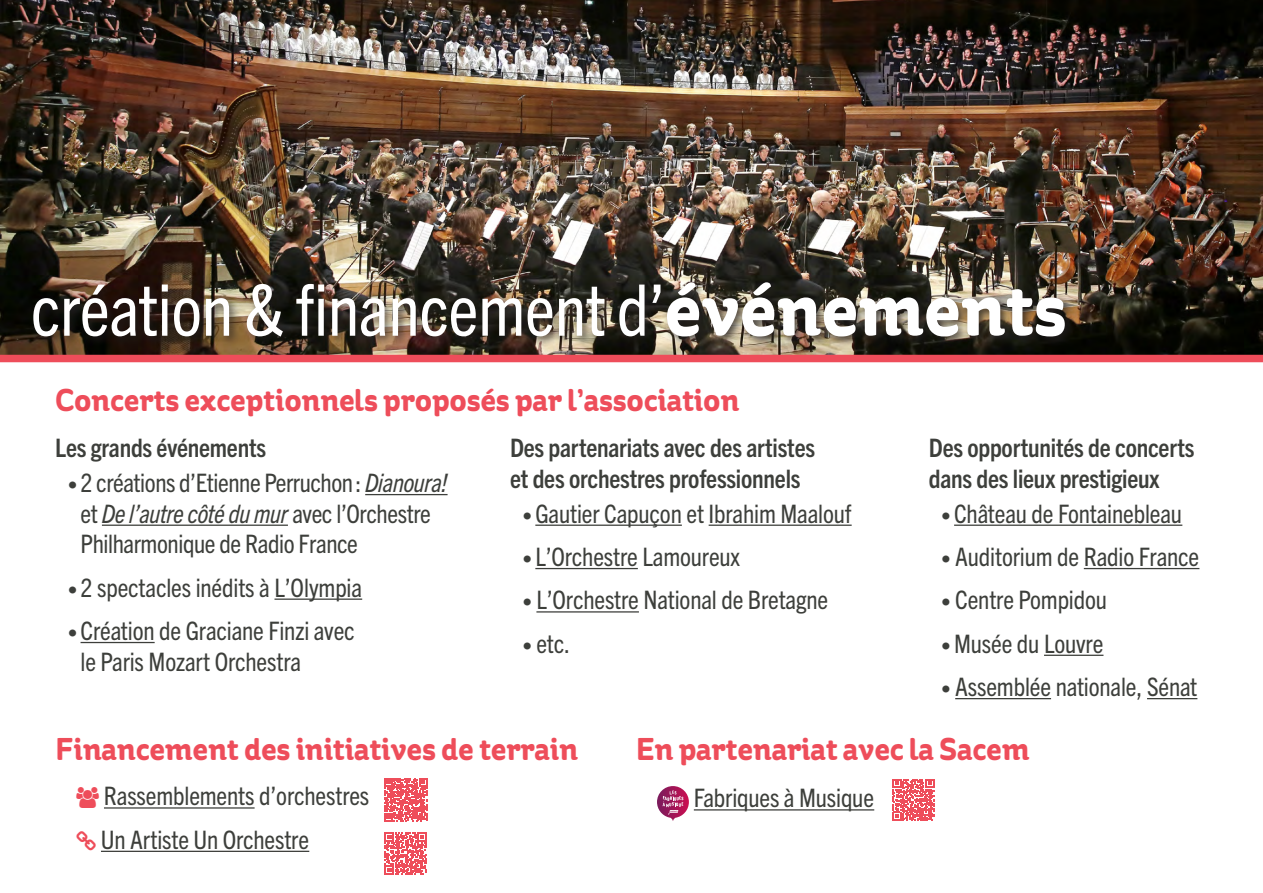
<style>
.page{position:relative;width:1263px;height:893px;background:#fff}
.page>*{position:absolute;margin:0;border:0;box-sizing:border-box;transform-origin:0 0}
.TITRE_1{font:condensed 71.25px "Trade Gothic Next LT Pro";letter-spacing:-.005em;color:#fff}
.titre_2{font:700 31.5px "St Ryde W03";letter-spacing:-.01em;color:#ee4d5a}
.ttx2{font:condensed 25.5px/30.6px "Trade Gothic Next LT Pro";letter-spacing:-.005em;color:#3d3f3b}
.soustitre_2{font:700 condensed 25.5px/30.6px "Trade Gothic Next LT Pro";letter-spacing:-.01em;color:#3d3f3b}
.ttx{font:condensed 25.5px "Trade Gothic Next LT Pro";letter-spacing:-.005em;color:#3d3f3b}
.s1{font-family:"St Ryde W03";font-weight:700;font-stretch:normal;font-size:75px}
.s2{font-size:19.5px}
.s3{font-style:italic}
</style>
<div class="page">
<img style="left:0;top:0;width:1263px;height:355px">
<div style="left:28px;top:278px;width:1047px;height:69px;background:#231f20;opacity:.81"></div>
<div style="left:0;top:355px;width:1263px;height:7px;background:#ee4d5a"></div>
<hr style="left:365px;top:494px;width:83px;height:1px;background:#3d3f3b">
<hr style="left:102px;top:525px;width:186px;height:1px;background:#3d3f3b">
<hr style="left:274px;top:598px;width:88px;height:2px;background:#3d3f3b">
<hr style="left:81px;top:642px;width:74px;height:1px;background:#3d3f3b">
<hr style="left:104px;top:807px;width:151px;height:2px;background:#3d3f3b">
<hr style="left:101px;top:851px;width:208px;height:1px;background:#3d3f3b">
<hr style="left:694px;top:809px;width:180px;height:1px;background:#3d3f3b">
<svg style="left:657px;top:786px;width:32px;height:35px"></svg>
<hr style="left:535px;top:525px;width:147px;height:1px;background:#3d3f3b">
<hr style="left:709px;top:525px;width:143px;height:1px;background:#3d3f3b">
<hr style="left:535px;top:568px;width:103px;height:1px;background:#3d3f3b">
<hr style="left:536px;top:611px;width:103px;height:2px;background:#3d3f3b">
<hr style="left:954px;top:525px;width:228px;height:1px;background:#3d3f3b">
<hr style="left:1084px;top:568px;width:115px;height:1px;background:#3d3f3b">
<hr style="left:1044px;top:655px;width:59px;height:1px;background:#3d3f3b">
<hr style="left:955px;top:698px;width:96px;height:1px;background:#3d3f3b">
<hr style="left:1147px;top:698px;width:50px;height:1px;background:#3d3f3b">
<svg style="left:384px;top:778px;width:43px;height:43px"></svg>
<svg style="left:892px;top:779px;width:42px;height:42px"></svg>
<svg style="left:385px;top:832px;width:42px;height:42px"></svg>
<p class="TITRE_1" style="left:31px;top:261px;width:1038px">création &amp; financement d’<span class="s1">événements</span></p>
<p class="titre_2" style="left:55px;top:382px;width:686px">Concerts exceptionnels proposés par l’association</p>
<p class="soustitre_2" style="left:55px;top:431px;width:212px">Les grands événements</p>
<p class="ttx2" style="left:81px;top:466px;width:368px;text-indent:-13px"><span class="s2">•</span> 2 créations d’Etienne Perruchon : <span class="s3">Dianoura! </span>et <span class="s3">De l’autre côté du mur</span> avec l’Orchestre<br>Philharmonique de Radio France</p>
<p class="ttx2" style="left:68px;top:570px;width:296px"><span class="s2">•</span> 2 spectacles inédits à L’Olympia</p>
<p class="ttx2" style="left:81px;top:614px;width:276px;text-indent:-13px"><span class="s2">•</span> Création de Graciane Finzi avec le Paris Mozart Orchestra</p>
<p class="soustitre_2" style="left:510px;top:431px;width:307px">Des partenariats avec des artistes et des orchestres professionnels</p>
<p class="ttx2" style="left:523px;top:496px;width:330px"><span class="s2">•</span> Gautier Capuçon et Ibrahim Maalouf</p>
<p class="ttx2" style="left:523px;top:540px;width:219px"><span class="s2">•</span> L’Orchestre Lamoureux</p>
<p class="ttx2" style="left:523px;top:583px;width:307px"><span class="s2">•</span> L’Orchestre National de Bretagne</p>
<p class="ttx2" style="left:523px;top:627px;width:49px"><span class="s2">•</span> etc.</p>
<p class="soustitre_2" style="left:929px;top:431px;width:267px">Des opportunités de concerts dans des lieux prestigieux</p>
<p class="ttx2" style="left:941px;top:496px;width:242px"><span class="s2">•</span> Château de Fontainebleau</p>
<p class="ttx2" style="left:941px;top:540px;width:259px"><span class="s2">•</span> Auditorium de Radio France</p>
<p class="ttx2" style="left:941px;top:583px;width:167px"><span class="s2">•</span> Centre Pompidou</p>
<p class="ttx2" style="left:941px;top:627px;width:163px"><span class="s2">•</span> Musée du Louvre</p>
<p class="ttx2" style="left:941px;top:670px;width:257px"><span class="s2">•</span> Assemblée nationale, Sénat</p>
<p class="titre_2" style="left:55px;top:731px;width:524px">Financement des initiatives de terrain</p>
<p class="titre_2" style="left:636px;top:731px;width:395px">En partenariat avec la Sacem</p>
<p class="ttx" style="left:104px;top:779px;width:267px">Rassemblements d’orchestres</p>
<p class="ttx" style="left:101px;top:822px;width:210px">Un Artiste Un Orchestre</p>
<p class="ttx" style="left:694px;top:781px;width:182px">Fabriques à Musique</p>
</div>
